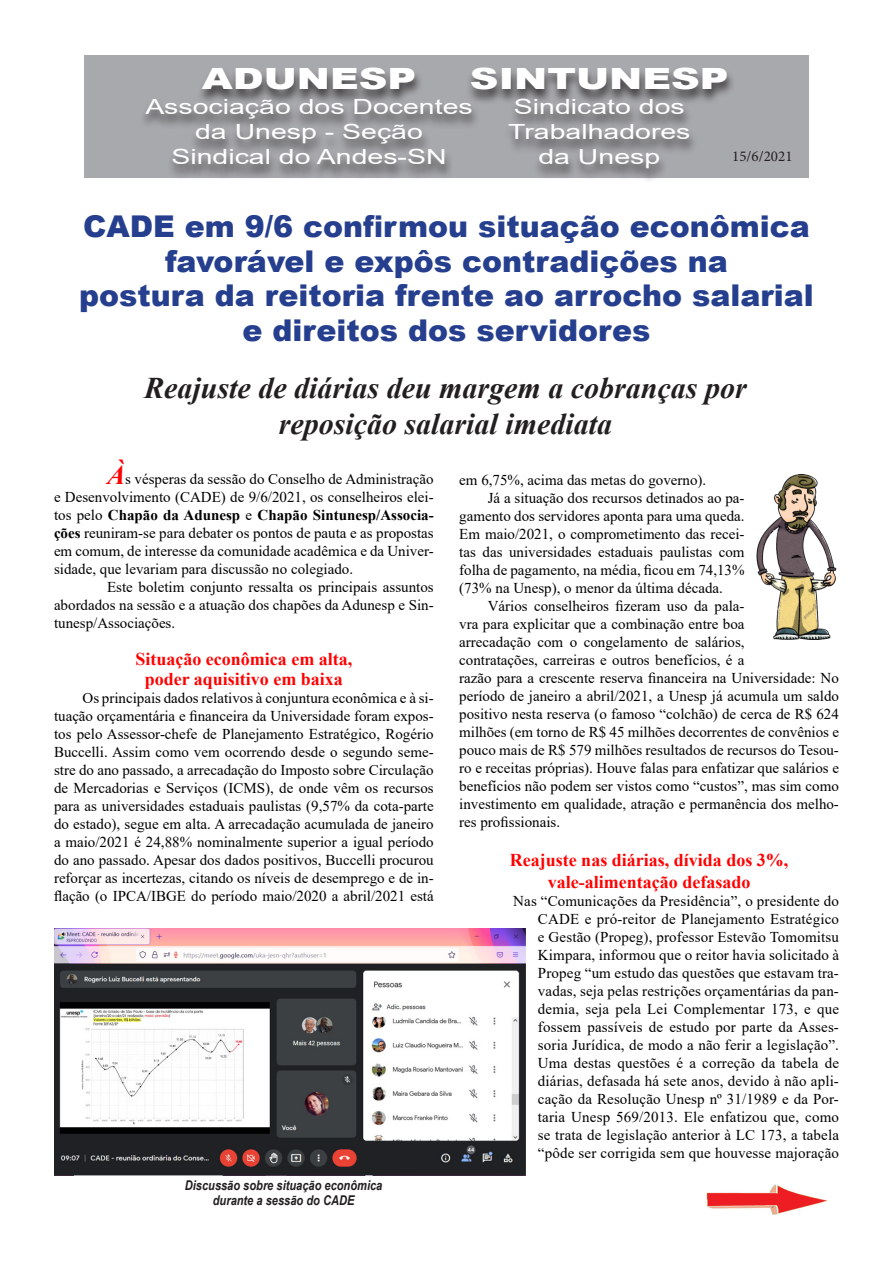
<style>
.page{position:relative;width:893px;height:1263px;background:#fff}
.page>*{position:absolute;margin:0;border:0;box-sizing:border-box;transform-origin:0 0}
.t1{font:900 30px/34.5px "Arial";color:#253f8e;text-align:center}
.t2{font:italic 700 30px/36px "Times New Roman";color:#231f20;text-align:center}
.t3{font:900 29.25px "Arial";color:#fff;scale:1.36 1}
.t4{font:20.85px/25px "Arial";color:#fff;text-align:center;scale:1.36 1}
.Padrão{font:700 18px "Times New Roman";color:#f00}
.Padrão-2{font:15px/18px "Times New Roman";color:#000;text-align:justify}
.t5{font:15px "Minion Pro";color:#231f20}
.t6{font:italic 700 13.5px "Arial Narrow";color:#231f20}
.s1{font-weight:700;font-style:italic;font-size:27px;color:#f00}
.s2{font-weight:700}
</style>
<div class="page">
<div style="left:84px;top:55px;width:725px;height:123px;background:#a8a9ad"></div>
<div style="left:140px;top:68px;width:341px;height:113px;background:#231f20;opacity:.75"></div>
<div style="left:465px;top:68px;width:271px;height:116px;background:#231f20;opacity:.75"></div>
<img style="left:706px;top:1184px;width:122px;height:30px">
<img style="left:756px;top:474px;width:81px;height:165px">
<img style="left:54px;top:928px;width:471px;height:247px">
<p class="t3" style="left:202px;top:57px;width:159px">ADUNESP</p>
<p class="t4" style="left:145px;top:94px;width:242px">Associação dos Docentes da Unesp - Seção</p>
<p class="t4" style="left:171px;top:144px;width:204px">Sindical do Andes-SN</p>
<p class="t3" style="left:470px;top:57px;width:192px">SINTUNESP</p>
<p class="t4" style="left:514px;top:94px;width:127px">Sindicato dos</p>
<p class="t4" style="left:508px;top:119px;width:136px">Trabalhadores</p>
<p class="t4" style="left:538px;top:144px;width:91px">da Unesp</p>
<p class="t5" style="left:732px;top:146px;width:62px">15/6/2021</p>
<p class="t1" style="left:83px;top:208px;width:728px">CADE em 9/6 confirmou situação econômica favorável e expôs contradições na</p>
<p class="t1" style="left:79px;top:277px;width:736px">postura da reitoria frente ao arrocho salarial</p>
<p class="t1" style="left:243px;top:312px;width:409px">e direitos dos servidores</p>
<p class="t2" style="left:144px;top:369px;width:604px">Reajuste de diárias deu margem a cobranças por reposição salarial imediata</p>
<p class="Padrão-2" style="left:459px;top:470px;width:249px">em 6,75%, acima das metas do governo).</p>
<p class="Padrão-2" style="left:459px;top:488px;width:287px;text-indent:28px">Já a situação dos recursos detinados ao pa&shy;gamento dos servidores aponta para uma queda.<br>Em maio/2021, o comprometimento das recei&shy;tas das universidades estaduais paulistas com folha de pagamento, na média, ficou em 74,13% (73% na Unesp), o menor da última década.</p>
<p class="Padrão-2" style="left:459px;top:596px;width:381px;text-align:left;text-indent:28px">Vários conselheiros fizeram uso da pala-<br>vra para explicitar que a combinação entre boa<br>arrecadação com o congelamento de salários,<br>contratações, carreiras e outros benefícios, é a<br>razão para a crescente reserva financeira na Universidade: No período de janeiro a abril/2021, a Unesp já acumula um saldo positivo nesta reserva (o famoso “colchão) de cerca de R$ 624 milhões (em torno de R$ 45 milhões decorrentes de convênios e pouco mais de R$ 579 milhões resultados de recursos do Tesou&shy;ro e receitas próprias). Houve falas para enfatizar que salários e benefícios não podem ser vistos como “custos”, mas sim como investimento em qualidade, atração e permanência dos melho&shy;res profissionais.</p>
<p class="Padrão" style="left:510px;top:847px;width:280px">Reajuste nas diárias, dívida dos 3%,</p>
<p class="Padrão" style="left:548px;top:869px;width:204px">vale-alimentação defasado</p>
<p class="Padrão-2" style="left:538px;top:891px;width:303px;text-indent:-25px">Nas “Comunicações da Presidência”, o presidente do CADE e pró-reitor de Planejamento Estratégico e Gestão (Propeg), professor Estevão Tomomitsu Kimpara, informou que o reitor havia solicitado à Propeg “um estudo das questões que estavam tra&shy;vadas, seja pelas restrições orçamentárias da pan&shy;demia, seja pela Lei Complementar 173, e que fossem passíveis de estudo por parte da Asses&shy;soria Jurídica, de modo a não ferir a legislação”.<br>Uma destas questões é a correção da tabela de diárias, defasada há sete anos, devido à não apli&shy;cação da Resolução Unesp nº 31/1989 e da Por&shy;taria Unesp 569/2013. Ele enfatizou que, como se trata de legislação anterior à LC 173, a tabela “pôde ser corrigida sem que houvesse majoração</p>
<p class="Padrão-2" style="left:54px;top:469px;width:381px;text-indent:53px"><span class="s1">À</span>s vésperas da sessão do Conselho de Administração e Desenvolvimento (CADE) de 9/6/2021, os conselheiros elei&shy;tos pelo <span class="s2">Chapão da Adunesp</span> e <span class="s2">Chapão Sintunesp/Associa&shy;ções</span> reuniram-se para debater os pontos de pauta e as propostas em comum, de interesse da comunidade acadêmica e da Univer&shy;sidade, que levariam para discussão no colegiado.</p>
<p class="Padrão-2" style="left:54px;top:577px;width:381px;text-indent:53px">Este boletim conjunto ressalta os principais assuntos abordados na sessão e a atuação dos chapões da Adunesp e Sin&shy;tunesp/Associações.</p>
<p class="Padrão" style="left:135px;top:646px;width:218px">Situação econômica em alta,</p>
<p class="Padrão" style="left:145px;top:666px;width:200px">poder aquisitivo em baixa</p>
<p class="Padrão-2" style="left:54px;top:688px;width:381px;text-indent:28px">Os principais dados relativos à conjuntura econômica e à si&shy;tuação orçamentária e financeira da Universidade foram expos&shy;tos pelo Assessor-chefe de Planejamento Estratégico, Rogério Buccelli. Assim como vem ocorrendo desde o segundo seme&shy;stre do ano passado, a arrecadação do Imposto sobre Circulação de Mercadorias e Serviços (ICMS), de onde vêm os recursos para as universidades estaduais paulistas (9,57% da cota-parte do estado), segue em alta. A arrecadação acumulada de janeiro a maio/2021 é 24,88% nominalmente superior a igual período do ano passado. Apesar dos dados positivos, Buccelli procurou reforçar as incertezas, citando os níveis de desemprego e de in&shy;flação (o IPCA/IBGE do período maio/2020 a abril/2021 está</p>
<p class="t6" style="left:185px;top:1175px;width:199px">Discussão sobre situação econômica</p>
<p class="t6" style="left:213px;top:1190px;width:143px">durante a sessão do CADE</p>
</div>
